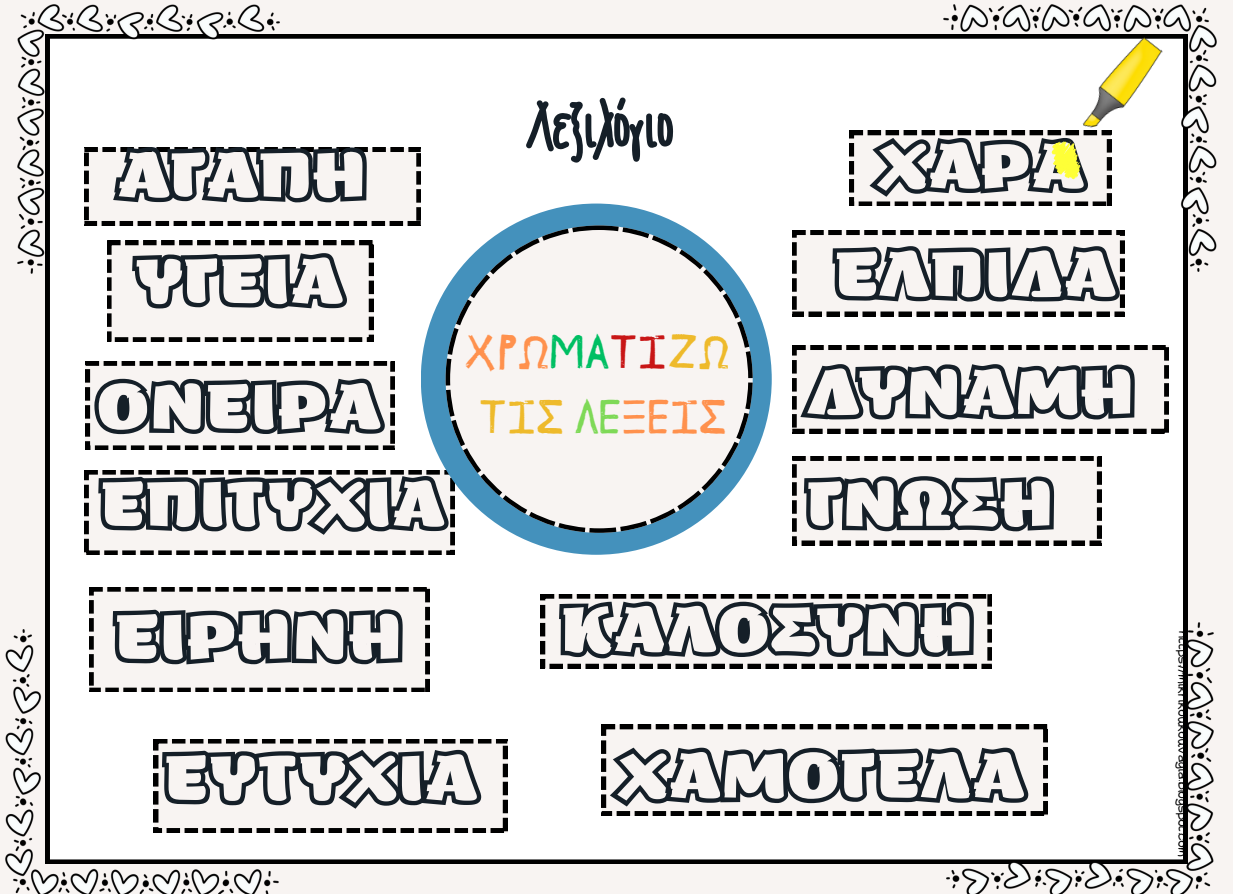
<style>
.page{position:relative;width:1233px;height:894px;background:#fff}
.page>*{position:absolute;margin:0;border:0;box-sizing:border-box;transform-origin:0 0}
.t1{font:63px "ZT Arturo Heavyoutline";color:#151f28}
.t2{font:61.05px "Aka Acid GR Fatbamboo";color:#151f28}
.t3{font:47.4px "Janmeid";color:#ff914d}
.t4{font:12px "Aka Acid GR Diary Girl";color:#000}
.s1{color:#00bf63}
.s2{color:#c81616}
.s3{color:#eeba2b}
.s4{color:#7ed957}
</style>
<div class="page">
<div style="left:0;top:0;width:1233px;height:893px;background:#f8f4f2"></div>
<div style="left:45px;top:34px;width:1142px;height:829px;background:#fff"></div>
<svg style="left:279px;top:738px;width:228px;height:94px"></svg>
<svg style="left:279px;top:147px;width:142px;height:78px"></svg>
<svg style="left:89px;top:587px;width:341px;height:104px"></svg>
<svg style="left:541px;top:594px;width:451px;height:74px"></svg>
<svg style="left:107px;top:241px;width:266px;height:100px"></svg>
<svg style="left:602px;top:724px;width:345px;height:91px"></svg>
<svg style="left:792px;top:230px;width:332px;height:86px"></svg>
<svg style="left:792px;top:345px;width:377px;height:88px"></svg>
<svg style="left:792px;top:456px;width:309px;height:89px"></svg>
<svg style="left:84px;top:470px;width:370px;height:84px"></svg>
<div style="left:421px;top:203px;width:351px;height:351px;background:#4491bc;border-radius:50%"></div>
<img style="left:17px;top:4px;width:262px;height:269px">
<img style="left:5px;top:629px;width:274px;height:264px">
<img style="left:943px;top:5px;width:274px;height:267px">
<img style="left:947px;top:622px;width:266px;height:271px">
<svg style="left:446px;top:225px;width:307px;height:307px;fill:#f8f4f2"></svg>
<svg style="left:86px;top:361px;width:309px;height:89px"></svg>
<img style="left:1066px;top:34px;width:110px;height:95px">
<svg style="left:850px;top:131px;width:261px;height:75px"></svg>
<p class="t1" style="left:118px;top:151px;width:252px">ΑΓΑΠΗ</p>
<p class="t2" style="left:529px;top:97px;width:147px">Λεξιλόγιο</p>
<p class="t1" style="left:137px;top:257px;width:208px">ΥΓΕΙΑ</p>
<p class="t1" style="left:97px;top:383px;width:286px">ΟΝΕΙΡΑ</p>
<p class="t1" style="left:101px;top:480px;width:346px">ΕΠΙΤΥΧΙΑ</p>
<p class="t3" style="left:464px;top:332px;width:267px">Χρω<span class="s1">μα</span><span class="s2">τι</span><span class="s3">ζω</span></p>
<p class="t3" style="left:478px;top:397px;width:249px"><span class="s3">τις</span> <span class="s4">λε</span>ξεις</p>
<p class="t1" style="left:876px;top:142px;width:210px">ΧΑΡΑ</p>
<p class="t1" style="left:835px;top:250px;width:283px">ΕΛΠΙΔΑ</p>
<p class="t1" style="left:807px;top:368px;width:330px">ΔΥΝΑΜΗ</p>
<p class="t1" style="left:807px;top:480px;width:250px">ΓΝΩΣΗ</p>
<p class="t1" style="left:115px;top:613px;width:290px">ΕΙΡΗΝΗ</p>
<p class="t1" style="left:561px;top:605px;width:415px">ΚΑΛΟΣΥΝΗ</p>
<p class="t1" style="left:164px;top:754px;width:315px">EYTYXIA</p>
<p class="t1" style="left:617px;top:751px;width:410px">ΧΑΜΟΓΕΛΑ</p>
<p class="t4" style="left:1189px;top:631px;width:229px;rotate:90deg">https://mikrikoukouvagia.blogspot.com</p>
</div>
